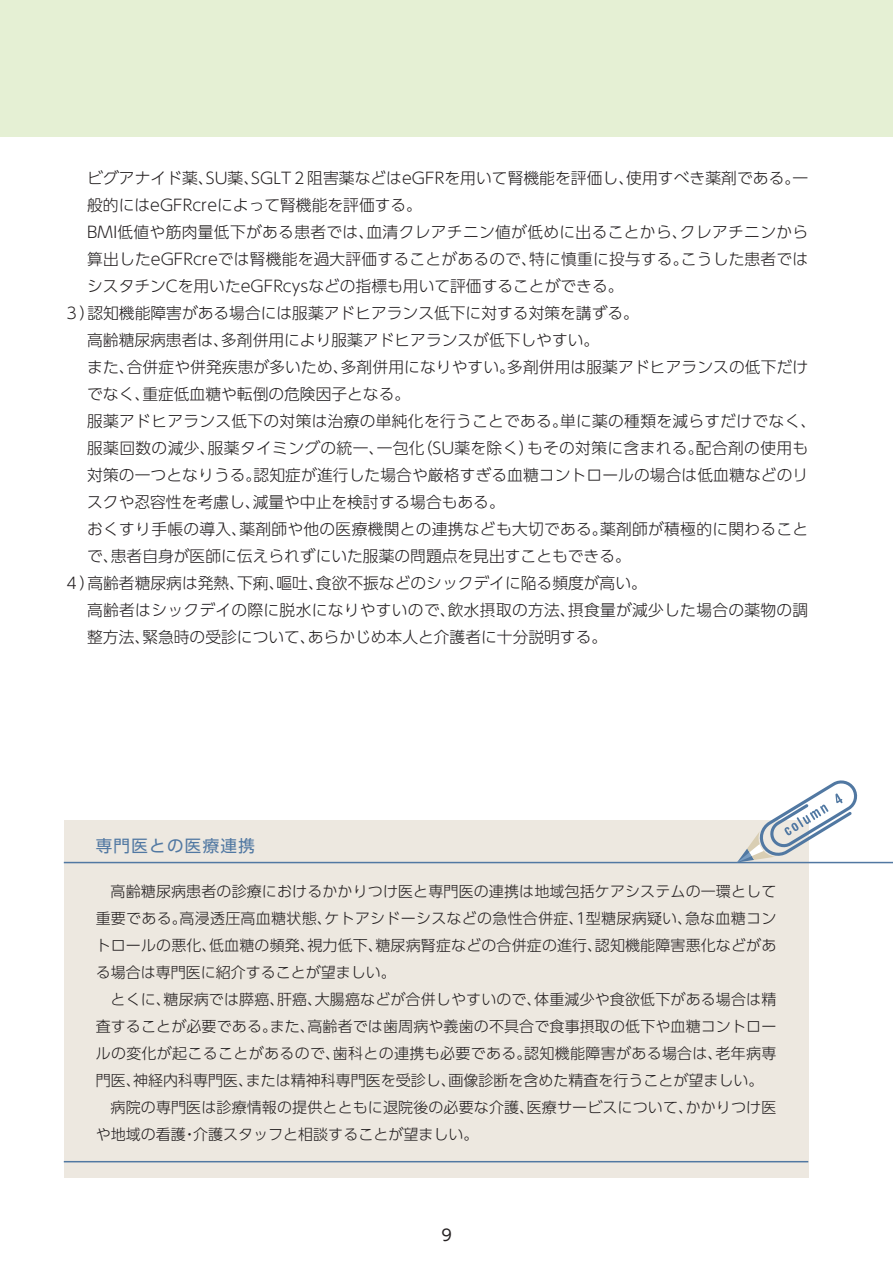
<style>
.page{position:relative;width:893px;height:1263px;background:#fff}
.page>*{position:absolute;margin:0;border:0;box-sizing:border-box;transform-origin:0 0}
.t1{font:16.5px "UD Shin Go Pro Regular 90 pv RKSJ H";letter-spacing:.08em;color:#5178a2}
.t2{font:15.75px "UD Shin Go Pro Light 90 pv RKSJ H";letter-spacing:.005em;color:#231f20}
.t3{font:15.75px "UD Shin Go Pro Regular 90 pv RKSJ H";color:#231f20}
.t4{font:15px/27px "UD Shin Go Pro Light 90 pv RKSJ H";letter-spacing:.01em;color:#231f20;text-align:justify}
</style>
<div class="page">
<div style="left:64px;top:821px;width:744px;height:357px;background:#ede8e0"></div>
<div style="left:0;top:0;width:892px;height:136px;background:#e5f0d4"></div>
<hr style="left:64px;top:862px;width:828px;height:1px;background:#5178a2">
<hr style="left:64px;top:1161px;width:744px;height:1px;background:#5178a2">
<svg style="left:737px;top:780px;width:122px;height:82px"></svg>
<p class="t2" style="left:87px;top:172px;width:722px">ビグアナイド薬、SU薬、SGLT２阻害薬などはeGFRを用いて腎機能を評価し、使用すべき薬剤である。一</p>
<p class="t2" style="left:87px;top:199px;width:336px">般的にはeGFRcreによって腎機能を評価する。</p>
<p class="t2" style="left:87px;top:226px;width:722px">BMI低値や筋肉量低下がある患者では、血清クレアチニン値が低めに出ることから、クレアチニンから</p>
<p class="t2" style="left:87px;top:253px;width:722px">算出したeGFRcreでは腎機能を過大評価することがあるので、特に慎重に投与する。こうした患者では</p>
<p class="t2" style="left:87px;top:280px;width:538px">シスタチンCを用いたeGFRcysなどの指標も用いて評価することができる。</p>
<p class="t2" style="left:64px;top:307px;width:576px">３）認知機能障害がある場合には服薬アドヒアランス低下に対する対策を講ずる。</p>
<p class="t2" style="left:87px;top:334px;width:513px">高齢糖尿病患者は、多剤併用により服薬アドヒアランスが低下しやすい。</p>
<p class="t2" style="left:87px;top:361px;width:722px">また、合併症や併発疾患が多いため、多剤併用になりやすい。多剤併用は服薬アドヒアランスの低下だけ</p>
<p class="t2" style="left:87px;top:388px;width:324px">でなく、重症低血糖や転倒の危険因子となる。</p>
<p class="t2" style="left:87px;top:415px;width:730px">服薬アドヒアランス低下の対策は治療の単純化を行うことである。単に薬の種類を減らすだけでなく、</p>
<p class="t2" style="left:87px;top:442px;width:722px">服薬回数の減少、服薬タイミングの統一、一包化（SU薬を除く）もその対策に含まれる。配合剤の使用も</p>
<p class="t2" style="left:87px;top:469px;width:722px">対策の一つとなりうる。認知症が進行した場合や厳格すぎる血糖コントロールの場合は低血糖などのリ</p>
<p class="t2" style="left:87px;top:496px;width:419px">スクや忍容性を考慮し、減量や中止を検討する場合もある。</p>
<p class="t2" style="left:87px;top:523px;width:722px">おくすり手帳の導入、薬剤師や他の医療機関との連携なども大切である。薬剤師が積極的に関わること</p>
<p class="t2" style="left:87px;top:550px;width:545px">で、患者自身が医師に伝えられずにいた服薬の問題点を見出すこともできる。</p>
<p class="t2" style="left:64px;top:577px;width:584px">４）高齢者糖尿病は発熱、下痢、嘔吐、食欲不振などのシックデイに陥る頻度が高い。</p>
<p class="t2" style="left:87px;top:604px;width:722px">高齢者はシックデイの際に脱水になりやすいので、飲水摂取の方法、摂食量が減少した場合の薬物の調</p>
<p class="t2" style="left:87px;top:631px;width:521px">整方法、緊急時の受診について、あらかじめ本人と介護者に十分説明する。</p>
<p class="t1" style="left:96px;top:840px;width:161px">専門医との医療連携</p>
<p class="t4" style="left:96px;top:880px;width:682px;text-indent:15px">高齢糖尿病患者の診療におけるかかりつけ医と専門医の連携は地域包括ケアシステムの一環として重要である。高浸透圧高血糖状態、ケトアシドーシスなどの急性合併症、1型糖尿病疑い、急な血糖コントロールの悪化、低血糖の頻発、視力低下、糖尿病腎症などの合併症の進行、認知機能障害悪化などがある場合は専門医に紹介することが望ましい。</p>
<p class="t4" style="left:111px;top:988px;width:667px">とくに、糖尿病では膵癌、肝癌、大腸癌などが合併しやすいので、体重減少や食欲低下がある場合は精</p>
<p class="t4" style="left:96px;top:1015px;width:682px">査することが必要である。また、高齢者では歯周病や義歯の不具合で食事摂取の低下や血糖コントロー</p>
<p class="t4" style="left:96px;top:1042px;width:682px">ルの変化が起こることがあるので、歯科との連携も必要である。認知機能障害がある場合は、老年病専</p>
<p class="t4" style="left:96px;top:1069px;width:669px">門医、神経内科専門医、または精神科専門医を受診し、画像診断を含めた精査を行うことが望ましい。</p>
<p class="t4" style="left:111px;top:1096px;width:667px">病院の専門医は診療情報の提供とともに退院後の必要な介護、医療サービスについて、かかりつけ医</p>
<p class="t4" style="left:96px;top:1123px;width:384px">や地域の看護・介護スタッフと相談することが望ましい。</p>
<p class="t3" style="left:441px;top:1229px;width:12px">9</p>
</div>
